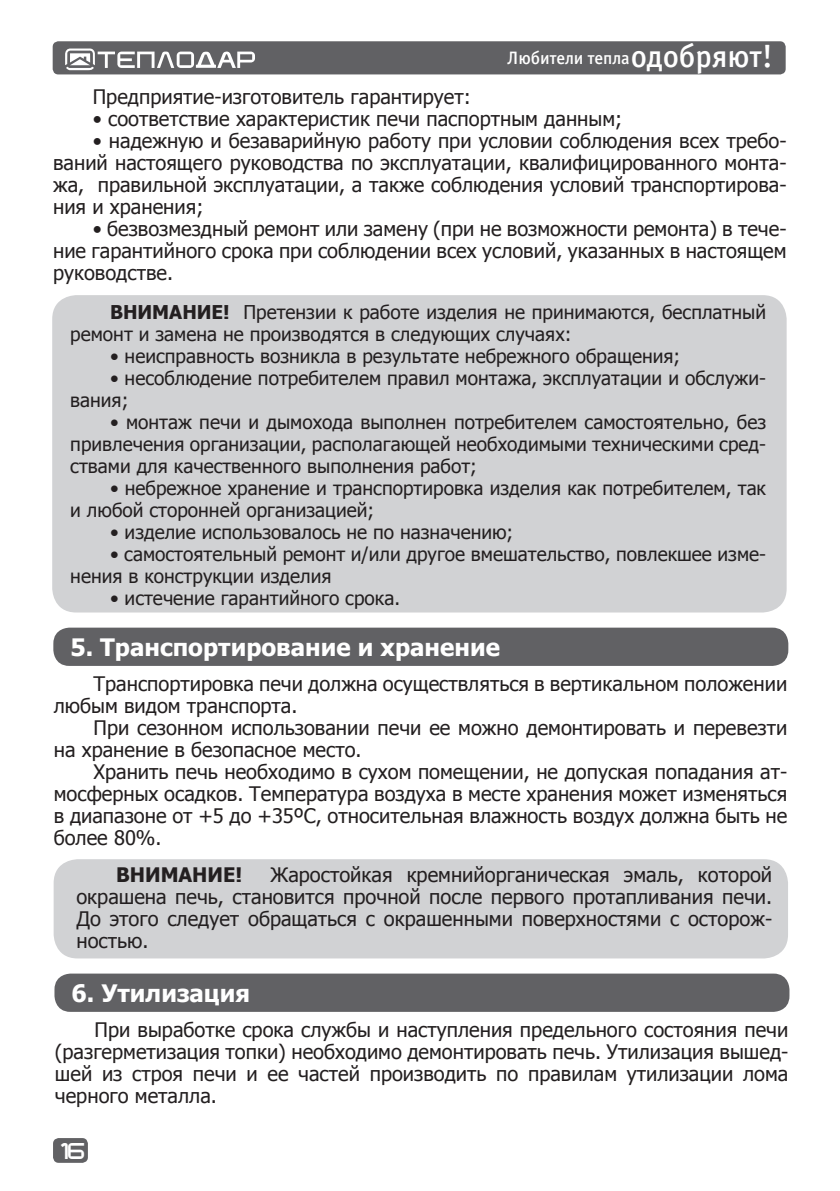
<style>
.page{position:relative;width:840px;height:1191px;background:#fff}
.page>*{position:absolute;margin:0;border:0;box-sizing:border-box;transform-origin:0 0}
.t1{font:700 24px "Tahoma";color:#fff}
.t2{font:20px/22px "Tahoma";color:#231f20;text-align:justify}
.t3{font:700 20px "Tahoma";color:#231f20}
.t4{font:19px/22px "Tahoma";color:#231f20}
.t5{font:18px "Officina Sans Medium C";letter-spacing:-.005em;color:#fff}
.t6{font:16px "teplodar";color:#fff}
.s1{font-size:32px}
.s2{font-weight:700}
</style>
<div class="page">
<div style="left:53px;top:1138px;width:35px;height:24px;background:#616164;border-radius:6px"></div>
<div style="left:53px;top:41px;width:732px;height:33px;background:#616164;border-radius:6px"></div>
<svg style="left:65px;top:48px;width:190px;height:22px"></svg>
<div style="left:53px;top:627px;width:734px;height:39px;background:#616164;border-radius:16px"></div>
<div style="left:54px;top:973px;width:735px;height:38px;background:#616164;border-radius:16px"></div>
<div style="left:54px;top:859px;width:733px;height:99px;background:#d1d2d4;border-radius:24px"></div>
<div style="left:52px;top:295px;width:734px;height:317px;background:#d1d2d4;border-radius:24px"></div>
<p class="t5" style="left:507px;top:48px;width:267px">Любители тепла<span class="s1">одобряют!</span></p>
<p class="t2" style="left:93px;top:85px;width:379px">Предприятие-изготовитель гарантирует:</p>
<p class="t2" style="left:93px;top:107px;width:530px">• соответствие характеристик печи паспортным данным;</p>
<p class="t2" style="left:53px;top:129px;width:734px;text-indent:40px">• надежную и безаварийную работу при условии соблюдения всех требо&shy;ваний настоящего руководства по эксплуатации, квалифицированного монта&shy;жа, правильной эксплуатации, а также соблюдения условий транспортирова&shy;ния и хранения;</p>
<p class="t2" style="left:53px;top:217px;width:734px;text-indent:40px">• безвозмездный ремонт или замену (при не возможности ремонта) в тече&shy;ние гарантийного срока при соблюдении всех условий, указанных в настоящем руководстве.</p>
<p class="t4" style="left:70px;top:300px;width:697px;text-indent:40px"><span class="s2">ВНИМАНИЕ!</span> Претензии к работе изделия не принимаются, бесплатный ремонт и замена не производятся в следующих случаях:</p>
<p class="t4" style="left:110px;top:344px;width:571px">• неисправность возникла в результате небрежного обращения;</p>
<p class="t4" style="left:70px;top:366px;width:697px;text-indent:40px">• несоблюдение потребителем правил монтажа, эксплуатации и обслужи&shy;вания;</p>
<p class="t4" style="left:70px;top:410px;width:697px;text-align:justify;text-indent:40px">• монтаж печи и дымохода выполнен потребителем самостоятельно, без привлечения организации, располагающей необходимыми техническими сред&shy;ствами для качественного выполнения работ;</p>
<p class="t4" style="left:70px;top:476px;width:697px;text-indent:40px">• небрежное хранение и транспортировка изделия как потребителем, так и любой сторонней организацией;</p>
<p class="t4" style="left:110px;top:520px;width:404px">• изделие использовалось не по назначению;</p>
<p class="t4" style="left:70px;top:542px;width:697px;text-indent:40px">• самостоятельный ремонт и/или другое вмешательство, повлекшее изме&shy;нения в конструкции изделия</p>
<p class="t4" style="left:110px;top:586px;width:291px">• истечение гарантийного срока.</p>
<p class="t1" style="left:70px;top:630px;width:431px">5. Транспортирование и хранение</p>
<p class="t2" style="left:54px;top:671px;width:734px;text-indent:40px">Транспортировка печи должна осуществляться в вертикальном положении любым видом транспорта.</p>
<p class="t2" style="left:54px;top:715px;width:734px;text-indent:40px">При сезонном использовании печи ее можно демонтировать и перевезти на хранение в безопасное место.</p>
<p class="t2" style="left:54px;top:759px;width:734px;text-indent:40px">Хранить печь необходимо в сухом помещении, не допуская попадания ат&shy;мосферных осадков. Температура воздуха в месте хранения может изменяться в диапазоне от +5 до +35ºС, относительная влажность воздух должна быть не более 80%.</p>
<p class="t2" style="left:76px;top:863px;width:697px;text-indent:194px">Жаростойкая кремнийорганическая эмаль, которой окрашена печь, становится прочной после первого протапливания печи.<br>До этого следует обращаться с окрашенными поверхностями с осторож&shy;ностью.</p>
<p class="t3" style="left:116px;top:861px;width:127px">ВНИМАНИЕ!</p>
<p class="t1" style="left:71px;top:976px;width:180px">6. Утилизация</p>
<p class="t2" style="left:55px;top:1017px;width:734px;text-indent:40px">При выработке срока службы и наступления предельного состояния печи (разгерметизация топки) необходимо демонтировать печь. Утилизация вышед&shy;шей из строя печи и ее частей производить по правилам утилизации лома черного металла.</p>
<p class="t6" style="left:57px;top:1144px;width:29px">16</p>
</div>
